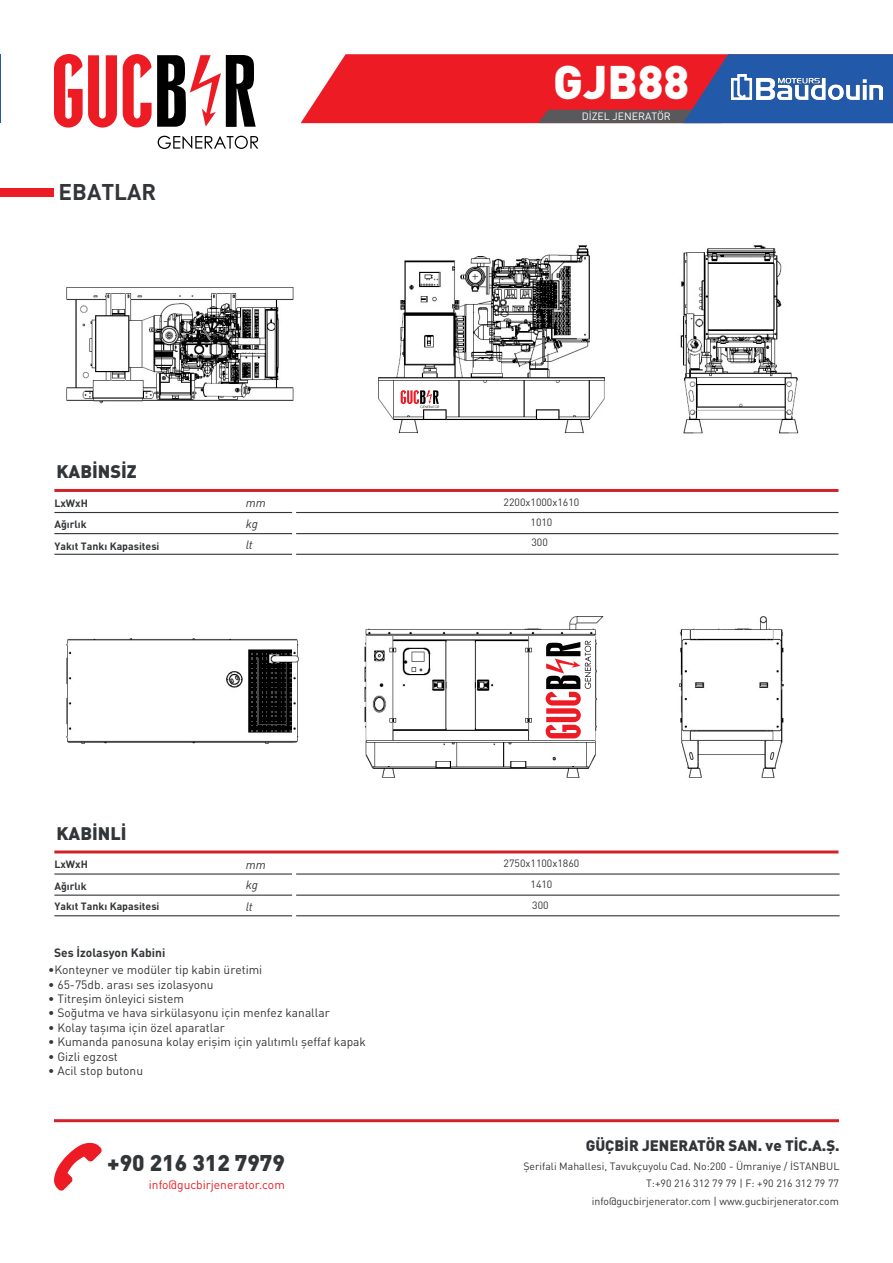
<style>
.page{position:relative;width:893px;height:1263px;background:#fff}
.page>*{position:absolute;margin:0;border:0;box-sizing:border-box;transform-origin:0 0}
.t1{font:900 46.5px "DIN Pro";color:#fff}
.t2{font:900 22.5px "DIN Pro";color:#333638}
.t3{font:700 22.5px "DIN Pro";color:#333638}
.t4{font:900 18px "DIN Pro";color:#333638}
.t5{font:900 15px "DIN Pro";color:#333638}
.t6{font:12px "DIN Pro";color:#333638}
.t7{font:12px "DIN Pro";color:#ed1c24}
.t8{font:700 12px "DIN Pro";color:#333638}
.t9{font:italic 12px "DIN Pro";color:#333638}
.t10{font:10.5px/20.2px "DIN Pro";color:#333638;text-align:center}
.t11{font:700 10.5px "DIN Pro";color:#333638}
.t12{font:10.5px "DIN Pro";color:#fff}
</style>
<div class="page">
<img style="left:66px;top:616px;width:718px;height:162px">
<img style="left:66px;top:245px;width:733px;height:189px">
<hr style="left:54px;top:1119px;width:785px;height:3px;background:#d1232a">
<svg style="left:54px;top:1142px;width:48px;height:49px"></svg>
<svg style="left:54px;top:54px;width:63px;height:74px"></svg>
<svg style="left:123px;top:54px;width:133px;height:73px"></svg>
<svg style="left:158px;top:136px;width:100px;height:13px"></svg>
<hr style="left:0;top:54px;width:1px;height:69px;background:#2259a8">
<svg style="left:301px;top:54px;width:592px;height:69px;background:#b53850"></svg>
<div style="left:0;top:188px;width:54px;height:9px;background:#ed1c24"></div>
<hr style="left:54px;top:489px;width:784px;height:3px;background:#d1232a">
<hr style="left:54px;top:850px;width:784px;height:3px;background:#d1232a">
<hr style="left:54px;top:512px;width:238px;height:1px;background:#333638">
<hr style="left:296px;top:512px;width:542px;height:1px;background:#333638">
<hr style="left:54px;top:533px;width:238px;height:1px;background:#333638">
<hr style="left:296px;top:533px;width:542px;height:1px;background:#333638">
<hr style="left:54px;top:554px;width:238px;height:1px;background:#333638">
<hr style="left:296px;top:554px;width:542px;height:1px;background:#333638">
<hr style="left:54px;top:873px;width:238px;height:1px;background:#333638">
<hr style="left:296px;top:873px;width:544px;height:1px;background:#333638">
<hr style="left:54px;top:894px;width:238px;height:2px;background:#333638">
<hr style="left:296px;top:894px;width:544px;height:2px;background:#333638">
<hr style="left:54px;top:915px;width:238px;height:1px;background:#333638">
<hr style="left:296px;top:915px;width:544px;height:1px;background:#333638">
<svg style="left:543px;top:641px;width:48px;height:97px"></svg>
<svg style="left:401px;top:389px;width:38px;height:19px"></svg>
<img style="left:732px;top:74px;width:150px;height:26px">
<p class="t3" style="left:59px;top:173px;width:99px">EBATLAR</p>
<p class="t4" style="left:57px;top:456px;width:82px">KABİNSİZ</p>
<p class="t11" style="left:54px;top:494px;width:35px">LxWxH</p>
<p class="t11" style="left:54px;top:516px;width:34px">Ağırlık</p>
<p class="t11" style="left:54px;top:537px;width:107px">Yakıt Tankı Kapasitesi</p>
<p class="t9" style="left:246px;top:494px;width:22px">mm</p>
<p class="t9" style="left:246px;top:514px;width:14px">kg</p>
<p class="t9" style="left:246px;top:536px;width:8px">lt</p>
<p class="t4" style="left:57px;top:818px;width:72px">KABİNLİ</p>
<p class="t11" style="left:54px;top:855px;width:35px">LxWxH</p>
<p class="t11" style="left:54px;top:877px;width:34px">Ağırlık</p>
<p class="t11" style="left:54px;top:897px;width:107px">Yakıt Tankı Kapasitesi</p>
<p class="t9" style="left:246px;top:855px;width:22px">mm</p>
<p class="t9" style="left:246px;top:875px;width:14px">kg</p>
<p class="t9" style="left:246px;top:897px;width:8px">lt</p>
<p class="t8" style="left:54px;top:942px;width:113px">Ses İzolasyon Kabini</p>
<p class="t6" style="left:48px;top:960px;width:216px">•Konteyner ve modüler tip kabin üretimi</p>
<p class="t6" style="left:48px;top:975px;width:167px">• 65-75db. arası ses izolasyonu</p>
<p class="t6" style="left:48px;top:989px;width:137px">• Titreşim önleyici sistem</p>
<p class="t6" style="left:48px;top:1004px;width:283px">• Soğutma ve hava sirkülasyonu için menfez kanallar</p>
<p class="t6" style="left:48px;top:1018px;width:178px">• Kolay taşıma için özel aparatlar</p>
<p class="t6" style="left:48px;top:1032px;width:319px">• Kumanda panosuna kolay erişim için yalıtımlı şeffaf kapak</p>
<p class="t6" style="left:48px;top:1047px;width:71px">• Gizli egzost</p>
<p class="t6" style="left:48px;top:1061px;width:97px">• Acil stop butonu</p>
<p class="t2" style="left:107px;top:1143px;width:179px">+90 216 312 7979</p>
<p class="t7" style="left:149px;top:1175px;width:137px">info@gucbirjenerator.com</p>
<h1 class="t1" style="left:553px;top:42px;width:138px">GJB88</h1>
<p class="t12" style="left:582px;top:108px;width:91px">DİZEL JENERATÖR</p>
<p class="t10" style="left:504px;top:491px;width:77px">2200x1000x1610<br>1010<br>300</p>
<p class="t10" style="left:504px;top:851px;width:77px;line-height:21.1px">2750x1100x1860<br>1410<br>300</p>
<p class="t5" style="left:586px;top:1133px;width:255px">GÜÇBİR JENERATÖR SAN. ve TİC.A.Ş.</p>
<p class="t10" style="left:523px;top:1156px;width:318px;line-height:16.8px;text-align:right">Şerifali Mahallesi, Tavukçuyolu Cad. No:200 - Ümraniye / İSTANBUL<br>T:+90 216 312 79 79 | F: +90 216 312 79 77</p>
<p class="t10" style="left:592px;top:1190px;width:249px">info@gucbirjenerator.com | www.gucbirjenerator.com</p>
</div>
